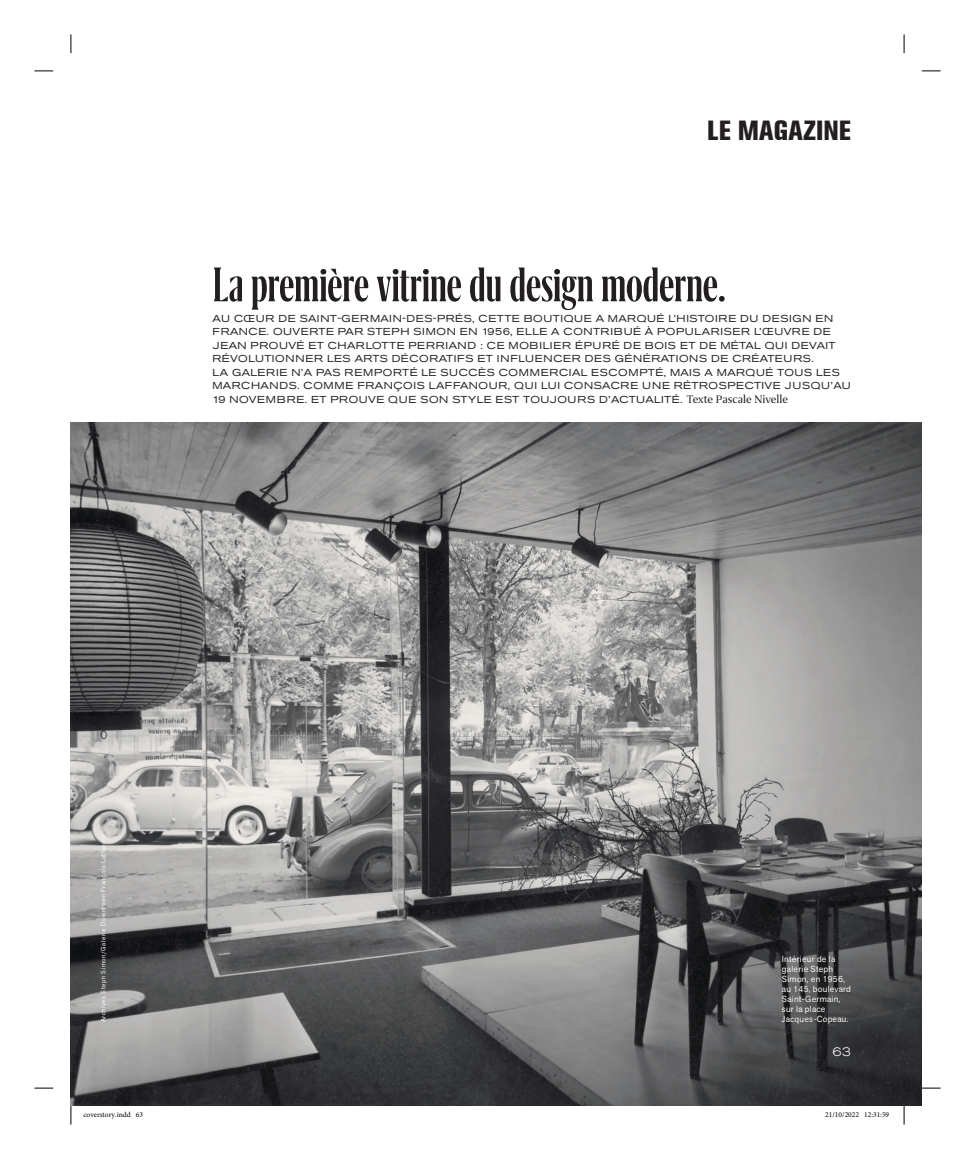
<style>
.page{position:relative;width:975px;height:1159px;background:#fff}
.page>*{position:absolute;margin:0;border:0;box-sizing:border-box;transform-origin:0 0}
.t1{font:500 56.25px "Grifinito M";letter-spacing:-.005em;color:#231f20}
.t2{font:800 condensed 27.5px "Akzidenz Grotesk Pro";letter-spacing:.005em;color:#231f20}
.t3{font:300 expanded 12.5px "Akzidenz Grotesk Pro";color:#fff}
.t4{font:expanded 10px/13.5px "Akzidenz Grotesk Pro";letter-spacing:.06em;color:#231f20}
.t5{font:8.75px/10px "Akzid Grtsk Next";letter-spacing:.03em;color:#fff}
.t6{font:7.5px "Minion Pro";color:#000}
.t7{font:6.25px "Akzid Grtsk Next";letter-spacing:.09em;color:#fff}
.s1{font-family:"Grifo S";font-stretch:normal;font-size:12.5px}
</style>
<div class="page">
<img style="left:71px;top:422px;width:850px;height:684px">
<svg style="left:34px;top:70px;width:19px;height:2px"></svg>
<svg style="left:921px;top:70px;width:19px;height:2px"></svg>
<svg style="left:34px;top:1087px;width:19px;height:2px"></svg>
<svg style="left:921px;top:1087px;width:19px;height:2px"></svg>
<svg style="left:70px;top:34px;width:2px;height:19px"></svg>
<svg style="left:70px;top:1106px;width:2px;height:18px"></svg>
<svg style="left:903px;top:34px;width:1px;height:19px"></svg>
<svg style="left:903px;top:1106px;width:1px;height:18px"></svg>
<h2 class="t2" style="left:707px;top:113px;width:145px">LE MAGAZINE</h2>
<h1 class="t1" style="left:212px;top:259px;width:515px">La première vitrine du design moderne.</h1>
<p class="t4" style="left:212px;top:311px;width:639px">AU CŒUR DE SAINT-GERMAIN-DES-PRÉS, CETTE BOUTIQUE A MARQUÉ L’HISTOIRE DU DESIGN EN FRANCE. OUVERTE PAR STEPH SIMON EN 1956, ELLE A CONTRIBUÉ À POPULARISER L’ŒUVRE DE JEAN PROUVÉ ET CHARLOTTE PERRIAND : CE MOBILIER ÉPURÉ DE BOIS ET DE MÉTAL QUI DEVAIT RÉVOLUTIONNER LES ARTS DÉCORATIFS ET INFLUENCER DES GÉNÉRATIONS DE CRÉATEURS.<br>LA GALERIE N’A PAS REMPORTÉ LE SUCCÈS COMMERCIAL ESCOMPTÉ, MAIS A MARQUÉ TOUS LES MARCHANDS. COMME FRANÇOIS LAFFANOUR, QUI LUI CONSACRE UNE RÉTROSPECTIVE JUSQU’AU 19 NOVEMBRE. ET PROUVE QUE SON STYLE EST TOUJOURS D’ACTUALITÉ. <span class="s1">Texte Pascale Nivelle</span></p>
<p class="t7" style="left:99px;top:1022px;width:190px;rotate:-90deg">Archives Steph Simon/Galerie Downtown Francois Laffanour</p>
<p class="t5" style="left:781px;top:954px;width:70px">Intérieur de la galerie Steph<br>Simon, en 1956, au 145, boulevard<br>Saint-Germain, sur la place</p>
<p class="t5" style="left:781px;top:1014px;width:68px">Jacques-Copeau.</p>
<p class="t3" style="left:832px;top:1043px;width:20px">63</p>
<p class="t6" style="left:83px;top:1109px;width:61px">coverstory.indd 63</p>
<p class="t6" style="left:825px;top:1109px;width:65px">21/10/2022 12:31:59</p>
</div>
